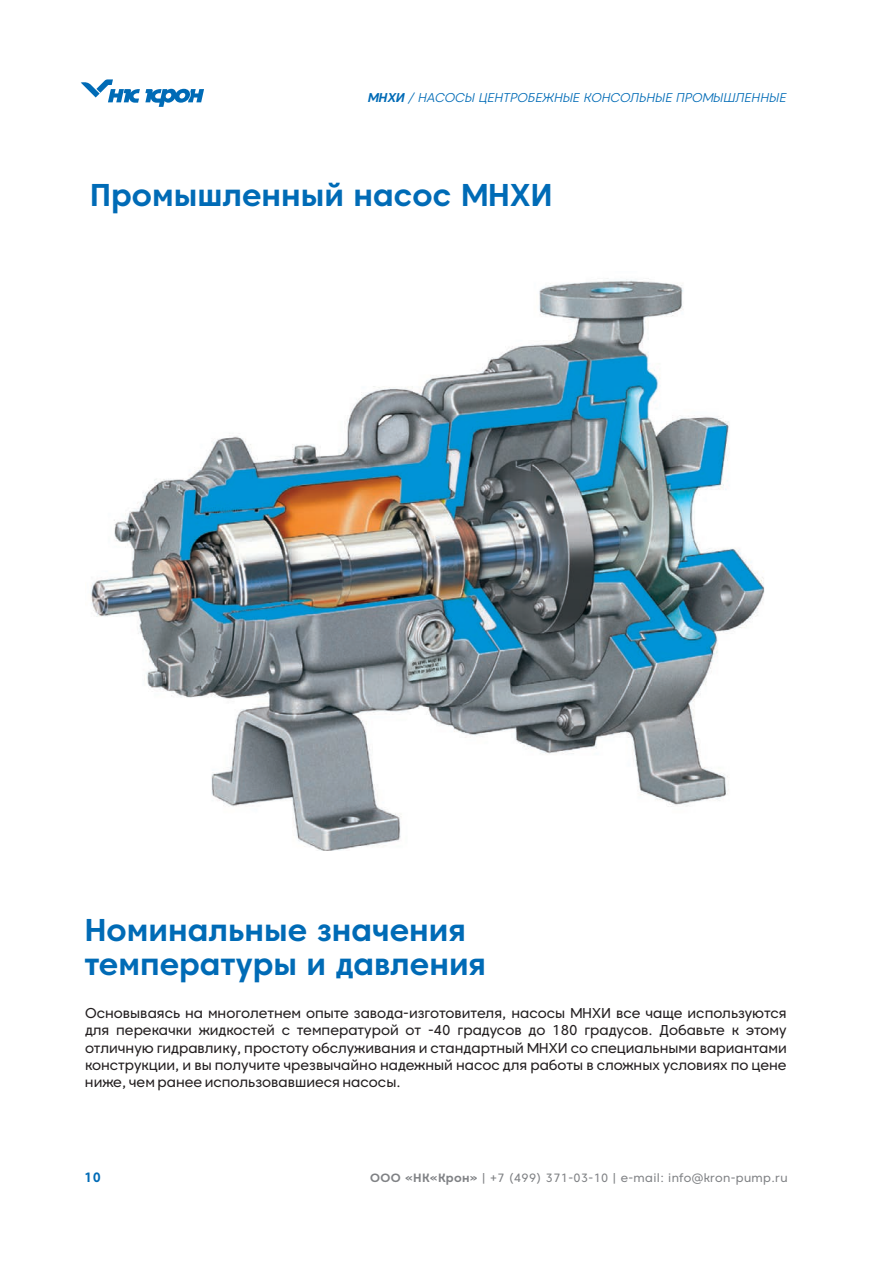
<style>
.page{position:relative;width:893px;height:1263px;background:#fff}
.page>*{position:absolute;margin:0;border:0;box-sizing:border-box;transform-origin:0 0}
.t1{font:700 31.5px/34.2px "Caros";color:#006bb6}
.t2{font:14.25px/17.2px "Caros";color:#231f20;text-align:justify}
.t3{font:700 13.5px "Caros";color:#006bb6}
.t4{font:italic 300 12.75px "Caros";color:#006bb6}
.t5{font:12px "Caros";letter-spacing:.03em;color:#808285}
.s1{font-weight:700}
</style>
<div class="page">
<svg style="left:81px;top:79px;width:123px;height:28px"></svg>
<img style="left:91px;top:278px;width:674px;height:572px">
<p class="t4" style="left:368px;top:93px;width:420px"><span class="s1">МНХИ</span> / НАСОСЫ ЦЕНТРОБЕЖНЫЕ КОНСОЛЬНЫЕ ПРОМЫШЛЕННЫЕ</p>
<h1 class="t1" style="left:90px;top:181px;width:464px">Промышленный насос МНХИ</h1>
<h1 class="t1" style="left:84px;top:916px;width:403px">Номинальные значения температуры и давления</h1>
<p class="t2" style="left:85px;top:1006px;width:703px">Основываясь на многолетнем опыте завода-изготовителя, насосы МНХИ все чаще используются для перекачки жидкостей с температурой от -40 градусов до 180 градусов. Добавьте к этому отличную гидравлику, простоту обслуживания и стандартный МНХИ со специальными вариантами конструкции, и вы получите чрезвычайно надежный насос для работы в сложных условиях по цене ниже, чем ранее использовавшиеся насосы.</p>
<p class="t3" style="left:84px;top:1172px;width:18px">10</p>
<p class="t5" style="left:370px;top:1173px;width:419px"><span class="s1">ООО «НК«Крон»</span> | +7 (499) 371-03-10 | e-mail: info@kron-pump.ru</p>
</div>
